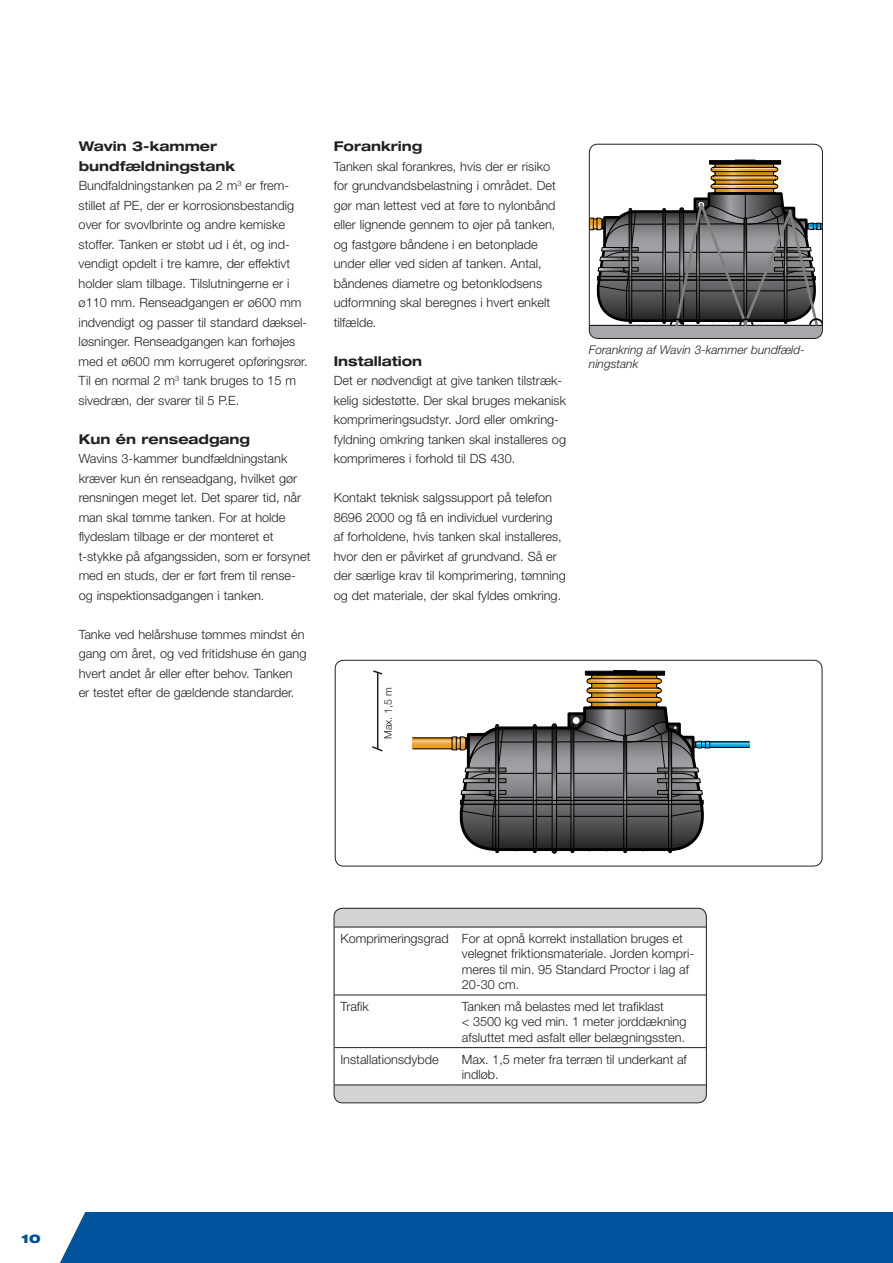
<style>
.page{position:relative;width:893px;height:1263px;background:#fff}
.page>*{position:absolute;margin:0;border:0;box-sizing:border-box;transform-origin:0 0}
.t1{font:700 expanded 13.5px/19.5px "Helvetica Neue";color:#231f20}
.t2{font:300 12.75px/19.5px "Helvetica Neue";color:#231f20}
.t3{font:italic 300 12px/13.5px "Helvetica Neue";color:#231f20}
.t4{font:900 expanded 12px "Helvetica Neue";color:#00539c}
.t5{font:300 10.5px "Helvetica Neue";color:#231f20}
</style>
<div class="page">
<div style="left:60px;top:1212px;width:833px;height:51px;background:#00539c"></div>
<div style="left:334px;top:908px;width:373px;height:194px;background:#d1d3d4;border-radius:9px"></div>
<svg style="left:589px;top:160px;width:233px;height:178px"></svg>
<div style="left:589px;top:144px;width:234px;height:195px;border:1px solid #231f20;border-radius:9px"></div>
<div style="left:336px;top:928px;width:369px;height:156px;background:#fff"></div>
<hr style="left:334px;top:1047px;width:122px;height:1px;background:#231f20">
<hr style="left:456px;top:1047px;width:250px;height:1px;background:#231f20">
<hr style="left:334px;top:1084px;width:122px;height:1px;background:#231f20">
<hr style="left:456px;top:1084px;width:250px;height:1px;background:#231f20">
<hr style="left:334px;top:927px;width:122px;height:1px;background:#231f20">
<hr style="left:456px;top:927px;width:250px;height:1px;background:#231f20">
<hr style="left:334px;top:994px;width:122px;height:1px;background:#231f20">
<hr style="left:456px;top:994px;width:250px;height:1px;background:#231f20">
<div style="left:552px;top:723px;width:5px;height:131px;border:1px solid #000;border-radius:2px"></div>
<div style="left:533px;top:724px;width:4px;height:129px;border:1px solid #000"></div>
<div style="left:495px;top:724px;width:4px;height:129px;border:1px solid #000"></div>
<div style="left:570px;top:724px;width:4px;height:129px;border:1px solid #000"></div>
<div style="left:668px;top:728px;width:4px;height:125px;border:1px solid #000"></div>
<div style="left:623px;top:734px;width:4px;height:119px;border:1px solid #000"></div>
<svg style="left:412px;top:670px;width:338px;height:182px"></svg>
<div style="left:335px;top:660px;width:487px;height:206px;border:1px solid #231f20;border-radius:9px"></div>
<hr style="left:377px;top:672px;width:1px;height:77px;background:#231f20">
<svg style="left:373px;top:670px;width:10px;height:6px"></svg>
<svg style="left:372px;top:745px;width:11px;height:7px"></svg>
<div style="left:334px;top:908px;width:373px;height:195px;border:1px solid #231f20;border-radius:9px"></div>
<p class="t1" style="left:79px;top:136px;width:158px">Wavin 3-kammer bundfældningstank</p>
<p class="t2" style="left:79px;top:176px;width:231px">Bundfaldningstanken pa 2 m<sup>3</sup> er frem&shy;stillet af PE, der er korrosionsbestandig over for svovlbrinte og andre kemiske stoffer. Tanken er støbt ud i ét, og ind&shy;vendigt opdelt i tre kamre, der effektivt holder slam tilbage. Tilslutningerne er i ø110 mm. Renseadgangen er ø600 mm indvendigt og passer til standard dæksel&shy;løsninger. Renseadgangen kan forhøjes med et ø600 mm korrugeret opføringsrør.<br>Til en normal 2 m<sup>3</sup> tank bruges to 15 m sivedræn, der svarer til 5 P.E.</p>
<p class="t1" style="left:79px;top:429px;width:173px">Kun én renseadgang</p>
<p class="t2" style="left:79px;top:449px;width:233px">Wavins 3-kammer bundfældningstank kræver kun én renseadgang, hvilket gør rensningen meget let. Det sparer tid, når man skal tømme tanken. For at holde flydeslam tilbage er der monteret et t-stykke på afgangssiden, som er forsynet med en studs, der er ført frem til rense&shy;og inspektionsadgangen i tanken.</p>
<p class="t2" style="left:79px;top:624px;width:229px">Tanke ved helårshuse tømmes mindst én gang om året, og ved fritidshuse én gang hvert andet år eller efter behov. Tanken er testet efter de gældende standarder.</p>
<p class="t1" style="left:334px;top:136px;width:90px">Forankring</p>
<p class="t2" style="left:334px;top:156px;width:223px">Tanken skal forankres, hvis der er risiko for grundvandsbelastning i området. Det gør man lettest ved at føre to nylonbånd eller lignende gennem to øjer på tanken, og fastgøre båndene i en betonplade under eller ved siden af tanken. Antal, båndenes diametre og betonklodsens udformning skal beregnes i hvert enkelt tilfælde.</p>
<p class="t1" style="left:334px;top:351px;width:90px">Installation</p>
<p class="t2" style="left:334px;top:371px;width:234px">Det er nødvendigt at give tanken tilstræk&shy;kelig sidestøtte. Der skal bruges mekanisk komprimeringsudstyr. Jord eller omkring&shy;fyldning omkring tanken skal installeres og komprimeres i forhold til DS 430.</p>
<p class="t2" style="left:334px;top:488px;width:234px">Kontakt teknisk salgssupport på telefon 8696 2000 og få en individuel vurdering<br>af forholdene, hvis tanken skal installeres, hvor den er påvirket af grundvand. Så er der særlige krav til komprimering, tømning og det materiale, der skal fyldes omkring.</p>
<p class="t3" style="left:589px;top:343px;width:217px">Forankring af Wavin 3-kammer bundfæld&shy;ningstank</p>
<p class="t5" style="left:382px;top:739px;width:53px;rotate:-90deg">Max. 1,5 m</p>
<p class="t4" style="left:21px;top:1231px;width:21px">10</p>
<p class="t2" style="left:462px;top:931px;width:234px;line-height:15.3px;text-indent:-121px">Komprimeringsgrad For at opnå korrekt installation bruges et velegnet friktionsmateriale. Jorden kompri&shy;meres til min. 95 Standard Proctor i lag af 20-30 cm.</p>
<p class="t2" style="left:340px;top:996px;width:30px">Trafik</p>
<p class="t2" style="left:462px;top:998px;width:226px;line-height:15.3px">Tanken må belastes med let trafiklast<br>&lt; 3500 kg ved min. 1 meter jorddækning afsluttet med asfalt eller belægningssten.</p>
<p class="t2" style="left:340px;top:1049px;width:100px">Installationsdybde</p>
<p class="t2" style="left:462px;top:1051px;width:227px;line-height:15.3px">Max. 1,5 meter fra terræn til underkant af indløb.</p>
</div>
